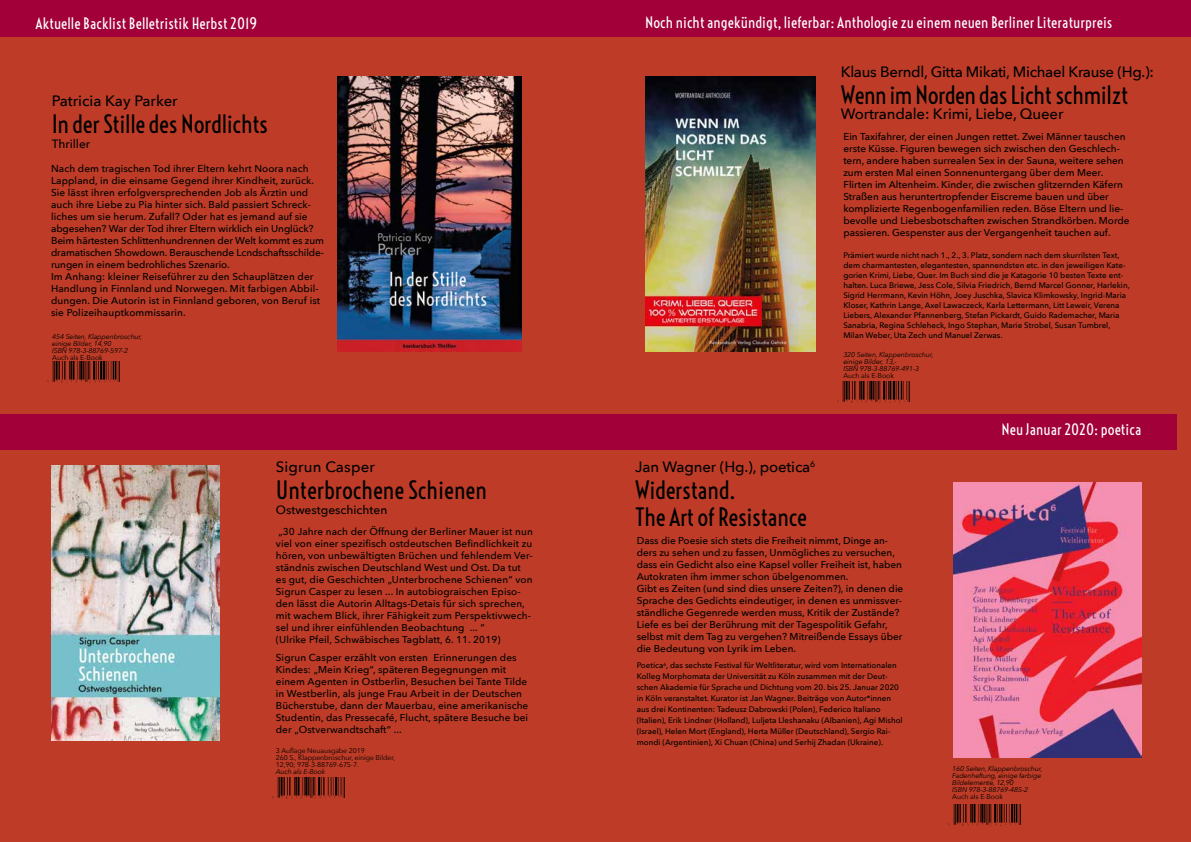
<style>
.page{position:relative;width:1191px;height:842px;background:#fff}
.page>*{position:absolute;margin:0;border:0;box-sizing:border-box;transform-origin:0 0}
.t1{font:24px/26.8px "Voltaire";letter-spacing:-.02em;color:#000}
.t2{font:15px "Voltaire";color:#fff}
.t3{font:500 15px "Avenir Next";letter-spacing:-.01em;color:#000}
.t4{font:500 15px "Avenir Next";letter-spacing:.01em;color:#000}
.t5{font:500 12px "Avenir Next";color:#000}
.t6{font:500 10px/12px "Avenir Next";color:#000}
.t7{font:500 8px/10px "Avenir Next";color:#000}
.t8{font:italic 7px/7px "Avenir Next";letter-spacing:-.015em;color:#000}
.t9{font:7px/7px "Avenir Next";letter-spacing:-.015em;color:#000}
</style>
<div class="page">
<div style="left:0;top:21px;width:1191px;height:821px;background:#be3c27"></div>
<div style="left:0;top:0;width:1191px;height:37px;background:#a10039"></div>
<img style="left:47px;top:361px;width:72px;height:22px">
<img style="left:337px;top:76px;width:184px;height:276px">
<img style="left:52px;top:466px;width:167px;height:274px">
<img style="left:837px;top:381px;width:72px;height:22px">
<img style="left:645px;top:76px;width:170px;height:276px">
<img style="left:953px;top:482px;width:188px;height:276px">
<img style="left:948px;top:804px;width:72px;height:22px">
<div style="left:0;top:414px;width:1176px;height:35px;background:#a10039"></div>
<img style="left:272px;top:777px;width:72px;height:22px">
<h2 class="t2" style="left:35px;top:14px;width:223px">Aktuelle Backlist Belletristik Herbst 2019</h2>
<h2 class="t2" style="left:645px;top:13px;width:469px">Noch nicht angekündigt, lieferbar: Anthologie zu einem neuen Berliner Literaturpreis</h2>
<h2 class="t3" style="left:52px;top:88px;width:127px">Patricia Kay Parker</h2>
<h1 class="t1" style="left:52px;top:110px;width:218px">In der Stille des Nordlichts</h1>
<p class="t5" style="left:52px;top:133px;width:40px">Thriller</p>
<p class="t6" style="left:51px;top:162px;width:274px">Nach dem tragischen Tod ihrer Eltern kehrt Noora nach Lappland, in die einsame Gegend ihrer Kindheit, zurück.<br>Sie lässt ihren erfolgversprechenden Job als Ärztin und auch ihre Liebe zu Pia hinter sich. Bald passiert Schreck&shy;liches um sie herum. Zufall? Oder hat es jemand auf sie abgesehen? War der Tod ihrer Eltern wirklich ein Unglück?<br>Beim härtesten Schlittenhundrennen der Welt kommt es zum dramatischen Showdown. Berauschende Lcndschaftsschilde&shy;rungen in einem bedrohliches Szenario.<br>Im Anhang: kleiner Reiseführer zu den Schauplätzen der Handlung in Finnland und Norwegen. Mit farbigen Abbil&shy;dungen. Die Autorin ist in Finnland geboren, von Beruf ist sie Polizeihauptkommissarin.</p>
<p class="t8" style="left:52px;top:332px;width:92px">454 Seiten, Klappenbroschur, einige Bilder, 14,90<br>ISBN 978-3-88769-597-2</p>
<p class="t9" style="left:52px;top:353px;width:52px">Auch als E-Book</p>
<h2 class="t4" style="left:276px;top:454px;width:101px">Sigrun Casper</h2>
<h1 class="t1" style="left:276px;top:477px;width:213px">Unterbrochene Schienen</h1>
<p class="t5" style="left:276px;top:499px;width:113px">Ostwestgeschichten</p>
<p class="t6" style="left:276px;top:525px;width:258px">„30 Jahre nach der Öffnung der Berliner Mauer ist nun viel von einer spezifisch ostdeutschen Befindlichkeit zu hören, von unbewältigten Brüchen und fehlendem Ver&shy;ständnis zwischen Deutschland West und Ost. Da tut es gut, die Geschichten „Unterbrochene Schienen“ von Sigrun Casper zu lesen ... In autobiograischen Episo&shy;den lässt die Autorin Alltags-Detais für sich sprechen, mit wachem Blick, ihrer Fähigkeit zum Perspektivwech&shy;sel und ihrer einfühlenden Beobachtung ... “<br>(Ulrike Pfeil, Schwäbisches Tagblatt, 6. 11. 2019)</p>
<p class="t6" style="left:276px;top:651px;width:254px">Sigrun Casper erzählt von ersten Erinnerungen des Kindes: „Mein Krieg“, späteren Begegnungen mit einem Agenten in Ostberlin, Besuchen bei Tante Tilde in Westberlin, als junge Frau Arbeit in der Deutschen Bücherstube, dann der Mauerbau, eine amerikanische Studentin, das Pressecafé, Flucht, spätere Besuche bei der „Ostverwandtschaft“ ...</p>
<p class="t9" style="left:276px;top:746px;width:121px">3 Auflage Neuausgabe 2019<br>260 S., Klappenbroschur, einige Bilder,<br>12,90; 978-3-88769-675-7.</p>
<p class="t8" style="left:276px;top:767px;width:51px">Auch als E-Book</p>
<h2 class="t3" style="left:840px;top:59px;width:315px">Klaus Berndl, Gitta Mikati, Michael Krause (Hg.):</h2>
<h1 class="t1" style="left:840px;top:82px;width:289px">Wenn im Norden das Licht schmilzt</h1>
<h2 class="t3" style="left:840px;top:101px;width:224px">Wortrandale: Krimi, Liebe, Queer</h2>
<p class="t6" style="left:843px;top:130px;width:288px">Ein Taxifahrer, der einen Jungen rettet. Zwei Männer tauschen erste Küsse. Figuren bewegen sich zwischen den Geschlech&shy;tern, andere haben surrealen Sex in der Sauna, weitere sehen zum ersten Mal einen Sonnenuntergang über dem Meer.<br>Flirten im Altenheim. Kinder, die zwischen glitzernden Käfern Straßen aus heruntertropfender Eiscreme bauen und über komplizierte Regenbogenfamilien reden. Böse Eltern und lie&shy;bevolle und Liebesbotschaften zwischen Strandkörben. Morde passieren. Gespenster aus der Vergangenheit tauchen auf.</p>
<p class="t7" style="left:843px;top:249px;width:288px">Prämiert wurde nicht nach 1., 2., 3. Platz, sondern nach dem skurrilsten Text, dem charmantesten, elegantesten, spannendsten etc. in den jeweiligen Kate&shy;gorien Krimi, Liebe, Quer. Im Buch sind die je Katagorie 10 besten Texte ent&shy;halten. Luca Briewe, Jess Cole, Silvia Friedrich, Bernd Marcel Gonner, Harlekin, Sigrid Herrmann, Kevin Höhn, Joey Juschka, Slavica Klimkowsky, Ingrid-Maria Kloser, Kathrin Lange, Axel Lawaczeck, Karla Lettermann, Litt Leweir, Verena Liebers, Alexander Pfannenberg, Stefan Pickardt, Guido Rademacher, Maria Sanabria, Regina Schleheck, Ingo Stephan, Marie Strobel, Susan Tumbrel, Milan Weber, Uta Zech und Manuel Zerwas.</p>
<p class="t8" style="left:843px;top:350px;width:92px">320 Seiten, Klappenbroschur, einige Bilder, 13,-<br>ISBN 978-3-88769-491-3</p>
<p class="t9" style="left:843px;top:371px;width:52px">Auch als E-Book</p>
<h2 class="t3" style="left:635px;top:454px;width:182px">Jan Wagner (Hg.), poetica<sup>6</sup></h2>
<h1 class="t1" style="left:635px;top:477px;width:173px">Widerstand.<br>The Art of Resistance</h1>
<p class="t6" style="left:636px;top:534px;width:268px">Dass die Poesie sich stets die Freiheit nimmt, Dinge an&shy;ders zu sehen und zu fassen, Unmögliches zu versuchen, dass ein Gedicht also eine Kapsel voller Freiheit ist, haben Autokraten ihm immer schon übelgenommen.<br>Gibt es Zeiten (und sind dies unsere Zeiten?), in denen die Sprache des Gedichts eindeutiger, in denen es unmissver&shy;ständliche Gegenrede werden muss, Kritik der Zustände?<br>Liefe es bei der Berührung mit der Tagespolitik Gefahr, selbst mit dem Tag zu vergehen? Mitreißende Essays über die Bedeutung von Lyrik im Leben.</p>
<p class="t7" style="left:636px;top:660px;width:267px;line-height:11px">Poetica<sup>6</sup>, das sechste Festival für Weltliteratur, wird vom Internationalen Kolleg Morphomata der Universität zu Köln zusammen mit der Deut&shy;schen Akademie für Sprache und Dichtung vom 20. bis 25. Januar 2020 in Köln veranstaltet. Kurator ist Jan Wagner. Beiträge von Autor*innen aus drei Kontinenten: Tadeusz Dabrowski (Polen), Federico Italiano (Italien), Erik Lindner (Holland), Luljeta Lleshanaku (Albanien), Agi Mishol (Israel), Helen Mort (England), Herta Müller (Deutschland), Sergio Rai&shy;mondi (Argentinien), Xi Chuan (China) und Serhij Zhadan (Ukraine).</p>
<h2 class="t2" style="left:1001px;top:420px;width:141px">Neu Januar 2020: poetica</h2>
<p class="t8" style="left:952px;top:764px;width:92px">160 Seiten, Klappenbroschur,<br>Fadenheftung, einige farbige<br>Bildelemente, 12,90<br>ISBN 978-3-88769-485-2</p>
<p class="t9" style="left:952px;top:792px;width:52px">Auch als E-Book</p>
</div>
